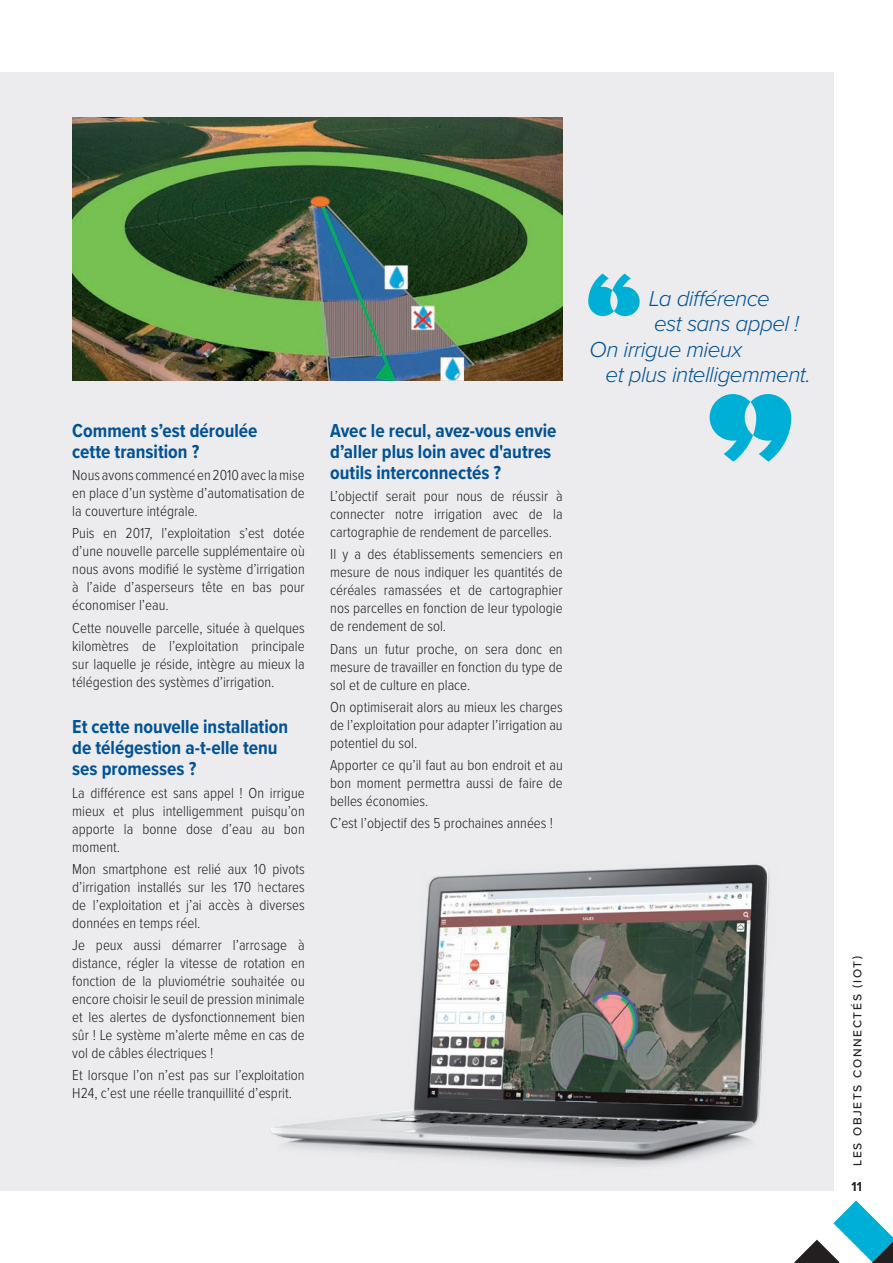
<style>
.page{position:relative;width:893px;height:1263px;background:#fff}
.page>*{position:absolute;margin:0;border:0;box-sizing:border-box;transform-origin:0 0}
.t1{font:italic 300 22.5px "Proxima Nova";letter-spacing:-.03em;color:#015297}
.t2{font:700 19.5px/21px "Proxima Nova Cond";color:#015297}
.t3{font:300 15px/18px "Proxima Nova Cond";color:#231f20;text-align:justify}
.t4{font:700 13.5px "Proxima Nova Cond";color:#231f20}
.t5{font:500 12px "Proxima Nova";letter-spacing:.14em;color:#231f20}
</style>
<div class="page">
<div style="left:0;top:72px;width:833px;height:1119px;background:#ececee"></div>
<svg style="left:794px;top:1200px;width:99px;height:63px"></svg>
<svg style="left:588px;top:274px;width:52px;height:42px"></svg>
<svg style="left:710px;top:394px;width:81px;height:68px"></svg>
<img style="left:271px;top:864px;width:499px;height:303px">
<img style="left:72px;top:117px;width:491px;height:264px">
<h2 class="t2" style="left:72px;top:419px;width:187px">Comment s’est déroulée cette transition ?</h2>
<p class="t3" style="left:72px;top:465px;width:234px">Nous avons commencé en 2010 avec la mise en place d’un système d’automatisation de la couverture intégrale.</p>
<p class="t3" style="left:72px;top:524px;width:234px">Puis en 2017, l’exploitation s’est dotée d’une nouvelle parcelle supplémentaire où nous avons modifié le système d’irrigation à l’aide d’asperseurs tête en bas pour économiser l’eau.</p>
<p class="t3" style="left:72px;top:618px;width:234px">Cette nouvelle parcelle, située à quelques kilomètres de l’exploitation principale sur laquelle je réside, intègre au mieux la télégestion des systèmes d’irrigation.</p>
<h2 class="t2" style="left:72px;top:716px;width:217px">Et cette nouvelle installation de télégestion a-t-elle tenu ses promesses ?</h2>
<p class="t3" style="left:72px;top:783px;width:234px">La différence est sans appel ! On irrigue mieux et plus intelligemment puisqu’on apporte la bonne dose d’eau au bon moment.</p>
<p class="t3" style="left:72px;top:859px;width:234px">Mon smartphone est relié aux 10 pivots d’irrigation installés sur les 170 hectares de l’exploitation et j’ai accès à diverses données en temps réel.</p>
<p class="t3" style="left:72px;top:935px;width:234px">Je peux aussi démarrer l’arrosage à distance, régler la vitesse de rotation en fonction de la pluviométrie souhaitée ou encore choisir le seuil de pression minimale et les alertes de dysfonctionnement bien sûr ! Le système m’alerte même en cas de vol de câbles électriques !</p>
<p class="t3" style="left:72px;top:1065px;width:234px">Et lorsque l’on n’est pas sur l’exploitation<br>H24, c’est une réelle tranquillité d’esprit.</p>
<h2 class="t2" style="left:330px;top:419px;width:228px">Avec le recul, avez-vous envie d’aller plus loin avec d'autres outils interconnectés ?</h2>
<p class="t3" style="left:330px;top:486px;width:234px">L’objectif serait pour nous de réussir à connecter notre irrigation avec de la cartographie de rendement de parcelles.</p>
<p class="t3" style="left:330px;top:545px;width:234px">Il y a des établissements semenciers en mesure de nous indiquer les quantités de céréales ramassées et de cartographier nos parcelles en fonction de leur typologie de rendement de sol.</p>
<p class="t3" style="left:330px;top:639px;width:234px">Dans un futur proche, on sera donc en mesure de travailler en fonction du type de sol et de culture en place.</p>
<p class="t3" style="left:330px;top:697px;width:234px">On optimiserait alors au mieux les charges de l’exploitation pour adapter l’irrigation au potentiel du sol.</p>
<p class="t3" style="left:330px;top:755px;width:234px">Apporter ce qu’il faut au bon endroit et au bon moment permettra aussi de faire de belles économies.</p>
<p class="t3" style="left:330px;top:814px;width:224px">C’est l’objectif des 5 prochaines années !</p>
<h1 class="t1" style="left:649px;top:281px;width:123px">La différence</h1>
<h1 class="t1" style="left:654px;top:307px;width:147px">est sans appel !</h1>
<h1 class="t1" style="left:589px;top:332px;width:154px">On irrigue mieux</h1>
<h1 class="t1" style="left:606px;top:358px;width:206px">et plus intelligemment.</h1>
<p class="t5" style="left:849px;top:1166px;width:212px;rotate:-90deg">LES OBJETS CONNECTÉS (IOT)</p>
<p class="t4" style="left:852px;top:1176px;width:12px">11</p>
</div>
